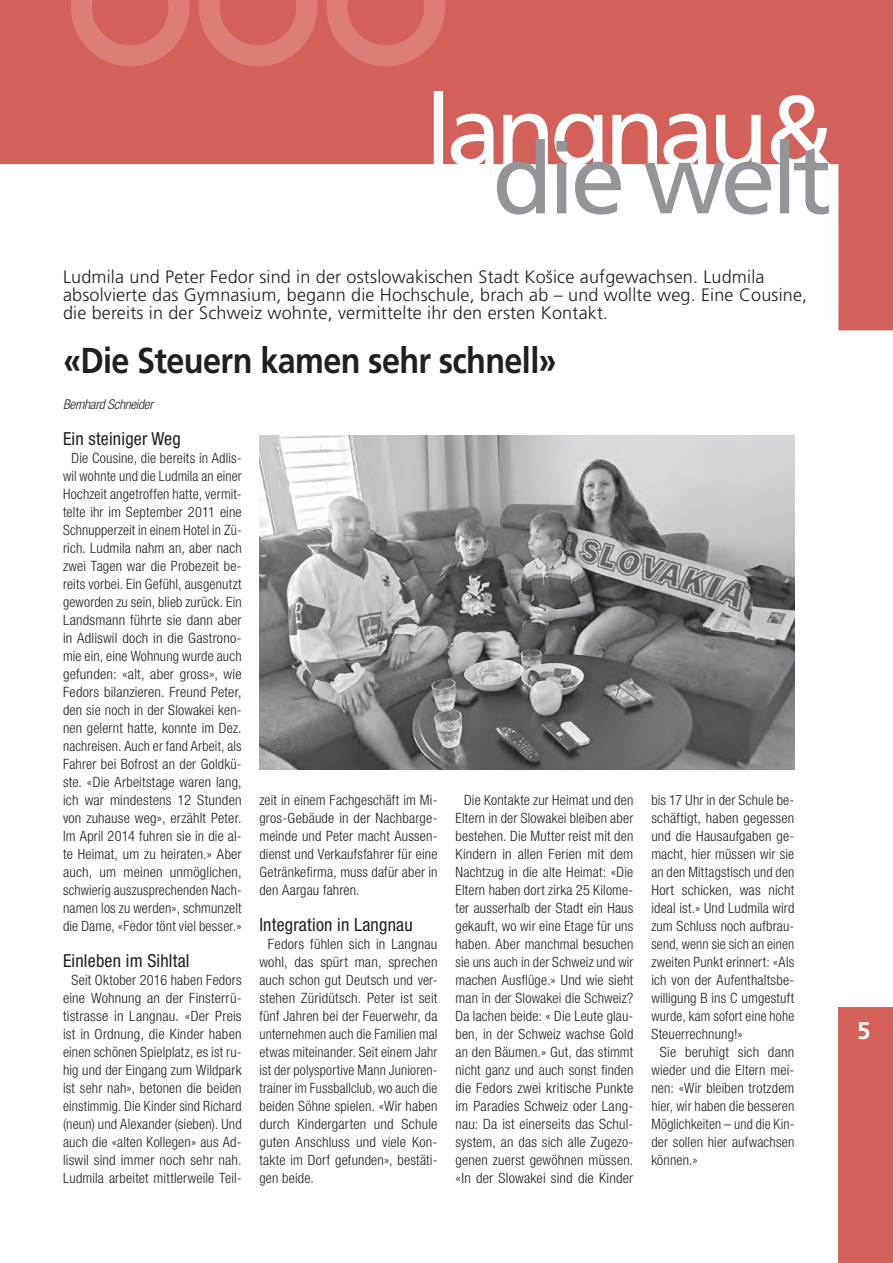
<style>
.page{position:relative;width:893px;height:1263px;background:#fff}
.page>*{position:absolute;margin:0;border:0;box-sizing:border-box;transform-origin:0 0}
.t1{font:700 36px "Frutiger LT Std";letter-spacing:-.02em;color:#231f20;scale:.9 1}
.t2{font:700 24px "Frutiger LT Std";color:#fff}
.t3{font:300 18px/18px "Frutiger LT Std";letter-spacing:.01em;color:#231f20}
.t4{font:condensed 18px "Helvetica Neue LT Std";letter-spacing:.01em;color:#231f20}
.t5{font:300 condensed 14.25px/18px "Helvetica Neue LT Std";letter-spacing:.01em;color:#231f20;text-align:center}
.t6{font:italic 300 condensed 13.5px "Helvetica Neue LT Std";letter-spacing:-.02em;color:#231f20}
</style>
<div class="page">
<svg style="left:0;top:0;width:893px;height:330px"></svg>
<div style="left:839px;top:1008px;width:54px;height:255px;background:#d46159"></div>
<img style="left:260px;top:436px;width:534px;height:333px">
<svg style="left:71px;top:0;width:119px;height:66px;background:#d76d65"></svg>
<svg style="left:199px;top:0;width:118px;height:66px;background:#d76d66"></svg>
<svg style="left:326px;top:0;width:119px;height:66px;background:#d76d65"></svg>
<svg style="left:434px;top:91px;width:397px;height:124px"></svg>
<p class="t3" style="left:63px;top:268px;width:746px">Ludmila und Peter Fedor sind in der ostslowakischen Stadt Košice aufgewachsen. Ludmila absolvierte das Gymnasium, begann die Hochschule, brach ab – und wollte weg. Eine Cousine, die bereits in der Schweiz wohnte, vermittelte ihr den ersten Kontakt.</p>
<h1 class="t1" style="left:63px;top:339px;width:550px">«Die Steuern kamen sehr schnell»</h1>
<p class="t6" style="left:63px;top:397px;width:92px">Bernhard Schneider</p>
<p class="t4" style="left:63px;top:428px;width:119px">Ein steiniger Weg</p>
<p class="t5" style="left:63px;top:449px;width:180px">Die Cousine, die bereits in Adlis&shy;wil wohnte und die Ludmila an einer Hochzeit angetroffen hatte, vermit&shy;telte ihr im September 2011 eine Schnupperzeit in einem Hotel in Zü&shy;rich. Ludmila nahm an, aber nach zwei Tagen war die Probezeit be&shy;reits vorbei. Ein Gefühl, ausgenutzt geworden zu sein, blieb zurück. Ein Landsmann führte sie dann aber in Adliswil doch in die Gastrono&shy;mie ein, eine Wohnung wurde auch gefunden: «alt, aber gross», wie Fedors bilanzieren. Freund Peter, den sie noch in der Slowakei ken&shy;nen gelernt hatte, konnte im Dez. nachreisen. Auch er fand Arbeit, als Fahrer bei Bofrost an der Goldkü&shy;ste. «Die Arbeitstage waren lang, ich war mindestens 12 Stunden von zuhause weg», erzählt Peter.<br>Im April 2014 fuhren sie in die al&shy;te Heimat, um zu heiraten.» Aber auch, um meinen unmöglichen, schwierig auszusprechenden Nach&shy;namen los zu werden», schmunzelt die Dame, «Fedor tönt viel besser.»</p>
<p class="t4" style="left:63px;top:950px;width:128px">Einleben im Sihltal</p>
<p class="t5" style="left:63px;top:971px;width:180px">Seit Oktober 2016 haben Fedors eine Wohnung an der Finsterrü&shy;tistrasse in Langnau. «Der Preis ist in Ordnung, die Kinder haben einen schönen Spielplatz, es ist ru&shy;hig und der Eingang zum Wildpark ist sehr nah», betonen die beiden einstimmig. Die Kinder sind Richard (neun) und Alexander (sieben). Und auch die «alten Kollegen» aus Ad&shy;liswil sind immer noch sehr nah.<br>Ludmila arbeitet mittlerweile Teil-</p>
<p class="t5" style="left:455px;top:791px;width:179px">Die Kontakte zur Heimat und den<br>Eltern in der Slowakei bleiben aber bestehen. Die Mutter reist mit den<br>Kindern in allen Ferien mit dem<br>Nachtzug in die alte Heimat: «Die<br>Eltern haben dort zirka 25 Kilome&shy;ter ausserhalb der Stadt ein Haus gekauft, wo wir eine Etage für uns haben. Aber manchmal besuchen sie uns auch in der Schweiz und wir machen Ausflüge.» Und wie sieht man in der Slowakei die Schweiz?<br>Da lachen beide: « Die Leute glau&shy;ben, in der Schweiz wachse Gold an den Bäumen.» Gut, das stimmt nicht ganz und auch sonst finden die Fedors zwei kritische Punkte im Paradies Schweiz oder Lang&shy;nau: Da ist einerseits das Schul&shy;system, an das sich alle Zugezo&shy;genen zuerst gewöhnen müssen. «In der Slowakei sind die Kinder</p>
<p class="t5" style="left:651px;top:791px;width:144px">bis 17 Uhr in der Schule be-</p>
<p class="t5" style="left:259px;top:791px;width:180px;text-align:justify">zeit in einem Fachgeschäft im Mi&shy;gros-Gebäude in der Nachbarge&shy;meinde und Peter macht Aussen&shy;dienst und Verkaufsfahrer für eine Getränkefirma, muss dafür aber in den Aargau fahren.</p>
<p class="t4" style="left:259px;top:914px;width:155px">Integration in Langnau</p>
<p class="t5" style="left:259px;top:935px;width:180px;text-align:justify;text-indent:9px">Fedors fühlen sich in Langnau wohl, das spürt man, sprechen auch schon gut Deutsch und ver&shy;stehen Züridütsch. Peter ist seit fünf Jahren bei der Feuerwehr, da unternehmen auch die Familien mal etwas miteinander. Seit einem Jahr ist der polysportive Mann Junioren&shy;trainer im Fussballclub, wo auch die beiden Söhne spielen. «Wir haben durch Kindergarten und Schule guten Anschluss und viele Kon&shy;takte im Dorf gefunden», bestäti&shy;gen beide.</p>
<p class="t5" style="left:651px;top:809px;width:144px">schäftigt, haben gegessen</p>
<p class="t5" style="left:651px;top:827px;width:144px">und die Hausaufgaben ge-</p>
<p class="t5" style="left:651px;top:845px;width:144px">macht, hier müssen wir sie</p>
<p class="t5" style="left:651px;top:863px;width:144px">an den Mittagstisch und den</p>
<p class="t5" style="left:651px;top:881px;width:144px">Hort schicken, was nicht</p>
<p class="t5" style="left:651px;top:899px;width:144px">ideal ist.» Und Ludmila wird</p>
<p class="t5" style="left:651px;top:917px;width:144px">zum Schluss noch aufbrau-</p>
<p class="t5" style="left:651px;top:935px;width:145px">send, wenn sie sich an einen</p>
<p class="t5" style="left:651px;top:953px;width:144px">zweiten Punkt erinnert: «Als</p>
<p class="t5" style="left:651px;top:971px;width:144px">ich von der Aufenthaltsbe-</p>
<p class="t5" style="left:651px;top:989px;width:144px">willigung B ins C umgestuft</p>
<p class="t5" style="left:651px;top:1007px;width:144px">wurde, kam sofort eine hohe</p>
<p class="t5" style="left:651px;top:1025px;width:93px">Steuerrechnung!»</p>
<p class="t5" style="left:660px;top:1043px;width:136px">Sie beruhigt sich dann</p>
<p class="t5" style="left:651px;top:1061px;width:144px">wieder und die Eltern mei-</p>
<p class="t5" style="left:651px;top:1079px;width:144px">nen: «Wir bleiben trotzdem</p>
<p class="t5" style="left:651px;top:1097px;width:144px">hier, wir haben die besseren</p>
<p class="t5" style="left:651px;top:1115px;width:144px">Möglichkeiten – und die Kin-</p>
<p class="t5" style="left:651px;top:1133px;width:144px">der sollen hier aufwachsen</p>
<p class="t5" style="left:651px;top:1151px;width:48px">können.»</p>
<h2 class="t2" style="left:857px;top:1016px;width:15px">5</h2>
</div>
